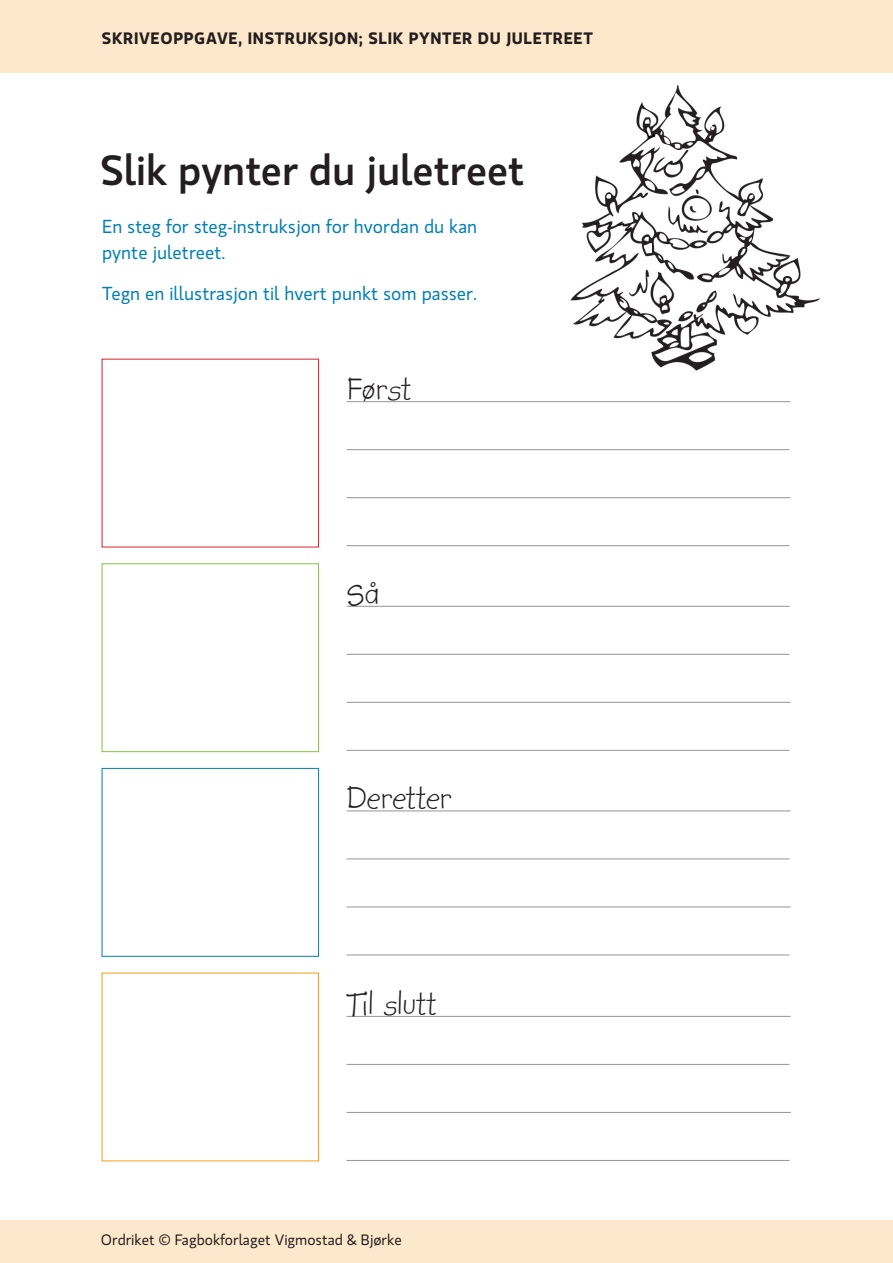
<style>
.page{position:relative;width:893px;height:1263px;background:#fff}
.page>*{position:absolute;margin:0;border:0;box-sizing:border-box;transform-origin:0 0}
.t1{font:500 42px "Gloriola Std";color:#231f20}
.t2{font:36px "Kidprint";color:#231f20}
.t3{font:18.75px/26.2px "Gloriola Std";color:#007fb5}
.t4{font:600 16.5px "Gloriola Std";letter-spacing:.04em;color:#231f20}
.t5{font:15px "Gloriola Std";color:#231f20}
</style>
<div class="page">
<div style="left:0;top:1220px;width:893px;height:43px;background:#fee8cb"></div>
<div style="left:0;top:0;width:893px;height:72px;background:#fee8cb"></div>
<img style="left:570px;top:85px;width:250px;height:286px">
<div style="left:102px;top:563px;width:217px;height:189px;border:1px solid #84c440"></div>
<div style="left:102px;top:768px;width:217px;height:189px;border:1px solid #007fb5"></div>
<hr style="left:347px;top:401px;width:443px;height:1px;background:#939598">
<hr style="left:347px;top:449px;width:442px;height:1px;background:#939598">
<hr style="left:347px;top:497px;width:444px;height:1px;background:#939598">
<hr style="left:347px;top:545px;width:442px;height:1px;background:#939598">
<hr style="left:347px;top:606px;width:443px;height:1px;background:#939598">
<hr style="left:347px;top:654px;width:442px;height:1px;background:#939598">
<hr style="left:347px;top:702px;width:444px;height:1px;background:#939598">
<hr style="left:347px;top:750px;width:442px;height:1px;background:#939598">
<hr style="left:347px;top:810px;width:443px;height:1px;background:#939598">
<hr style="left:347px;top:858px;width:442px;height:1px;background:#939598">
<hr style="left:347px;top:906px;width:444px;height:1px;background:#939598">
<hr style="left:347px;top:954px;width:442px;height:1px;background:#939598">
<hr style="left:347px;top:1016px;width:443px;height:1px;background:#939598">
<hr style="left:347px;top:1064px;width:442px;height:1px;background:#939598">
<hr style="left:347px;top:1112px;width:444px;height:1px;background:#939598">
<hr style="left:347px;top:1160px;width:442px;height:1px;background:#939598">
<p class="t4" style="left:102px;top:26px;width:492px">SKRIVEOPPGAVE, INSTRUKSJON; SLIK PYNTER DU JULETREET</p>
<h1 class="t1" style="left:100px;top:141px;width:426px">Slik pynter du juletreet</h1>
<p class="t3" style="left:102px;top:213px;width:377px">En steg for steg-instruksjon for hvordan du kan pynte juletreet.</p>
<p class="t3" style="left:102px;top:280px;width:376px">Tegn en illustrasjon til hvert punkt som passer.</p>
<h2 class="t2" style="left:347px;top:369px;width:66px">Først</h2>
<h2 class="t2" style="left:347px;top:574px;width:34px">Så</h2>
<h2 class="t2" style="left:347px;top:778px;width:107px">Deretter</h2>
<h2 class="t2" style="left:347px;top:984px;width:91px">Til slutt</h2>
<p class="t5" style="left:101px;top:1229px;width:302px">Ordriket © Fagbokforlaget Vigmostad &amp; Bjørke</p>
</div>
